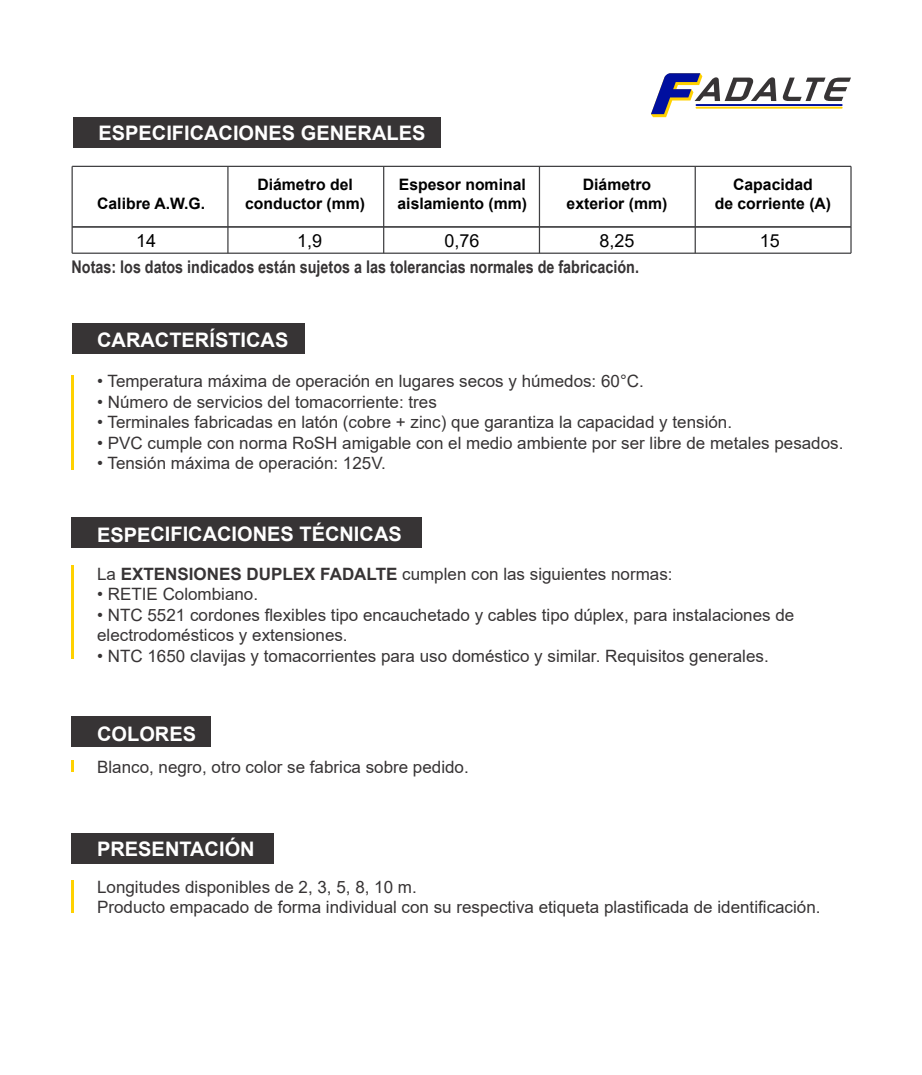
<style>
.page{position:relative;width:922px;height:1075px;background:#fff}
.page>*{position:absolute;margin:0;border:0;box-sizing:border-box;transform-origin:0 0}
.t1{font:700 20px "Arial";color:#fff}
.t2{font:18px "Arial";color:#000}
.t3{font:700 17.5px "Arial Narrow";color:#373435}
.t4{font:17px/20.5px "Arial";color:#373435}
.t5{font:700 15.75px/19px "Arial";color:#000;text-align:center}
.s1{font-weight:700}
</style>
<div class="page">
<svg style="left:782px;top:78px;width:68px;height:23px"></svg>
<svg style="left:651px;top:73px;width:125px;height:44px"></svg>
<hr style="left:696px;top:104px;width:145px;height:2px;background:#000f9f">
<hr style="left:696px;top:107px;width:145px;height:2px;background:#ffd100">
<hr style="left:71px;top:375px;width:2px;height:95px;background:#ffd100">
<hr style="left:71px;top:565px;width:2px;height:94px;background:#ffd100">
<hr style="left:71px;top:880px;width:2px;height:33px;background:#ffd100">
<svg style="left:71px;top:760px;width:2px;height:12px"></svg>
<div style="left:72px;top:323px;width:233px;height:31px;background:#373435"></div>
<div style="left:71px;top:517px;width:350px;height:30px;background:#373435"></div>
<div style="left:71px;top:716px;width:139px;height:31px;background:#373435"></div>
<div style="left:71px;top:833px;width:203px;height:31px;background:#373435"></div>
<hr style="left:72px;top:252px;width:778px;height:2px;background:#404042">
<hr style="left:71px;top:227px;width:2px;height:26px;background:#404042">
<svg style="left:694px;top:227px;width:1px;height:26px"></svg>
<hr style="left:538px;top:227px;width:2px;height:26px;background:#404042">
<svg style="left:383px;top:227px;width:1px;height:25px"></svg>
<svg style="left:227px;top:227px;width:1px;height:26px"></svg>
<svg style="left:850px;top:227px;width:1px;height:26px"></svg>
<hr style="left:72px;top:166px;width:778px;height:1px;background:#404042">
<hr style="left:72px;top:226px;width:778px;height:1px;background:#404042">
<hr style="left:71px;top:166px;width:2px;height:61px;background:#404042">
<hr style="left:694px;top:166px;width:1px;height:61px;background:#404042">
<hr style="left:538px;top:166px;width:2px;height:61px;background:#404042">
<hr style="left:383px;top:166px;width:1px;height:61px;background:#404042">
<hr style="left:227px;top:166px;width:1px;height:61px;background:#404042">
<hr style="left:850px;top:166px;width:1px;height:61px;background:#404042">
<div style="left:73px;top:117px;width:368px;height:31px;background:#373435"></div>
<p class="t1" style="left:98px;top:119px;width:328px">ESPECIFICACIONES GENERALES</p>
<p class="t5" style="left:97px;top:194px;width:109px">Calibre A.W.G.</p>
<p class="t5" style="left:245px;top:175px;width:121px">Diámetro del conductor (mm)</p>
<p class="t5" style="left:397px;top:175px;width:131px;text-align:left">Espesor nominal aislamiento (mm)</p>
<p class="t5" style="left:566px;top:175px;width:102px">Diámetro exterior (mm)</p>
<p class="t5" style="left:714px;top:175px;width:118px">Capacidad<br>de corriente (A)</p>
<p class="t2" style="left:136px;top:228px;width:21px">14</p>
<p class="t2" style="left:297px;top:228px;width:26px">1,9</p>
<p class="t2" style="left:444px;top:228px;width:36px">0,76</p>
<p class="t2" style="left:599px;top:228px;width:36px">8,25</p>
<p class="t2" style="left:759px;top:228px;width:21px">15</p>
<p class="t3" style="left:72px;top:254px;width:569px">Notas: los datos indicados están sujetos a las tolerancias normales de fabricación.</p>
<p class="t1" style="left:97px;top:325px;width:193px">CARACTERÍSTICAS</p>
<p class="t4" style="left:97px;top:371px;width:548px">• Temperatura máxima de operación en lugares secos y húmedos: 60°C.</p>
<p class="t4" style="left:97px;top:391px;width:341px">• Número de servicios del tomacorriente: tres</p>
<p class="t4" style="left:97px;top:412px;width:636px">• Terminales fabricadas en latón (cobre + zinc) que garantiza la capacidad y tensión.</p>
<p class="t4" style="left:97px;top:432px;width:747px">• PVC cumple con norma RoSH amigable con el medio ambiente por ser libre de metales pesados.</p>
<p class="t4" style="left:97px;top:453px;width:290px">• Tensión máxima de operación: 125V.</p>
<p class="t1" style="left:97px;top:520px;width:306px">ESPECIFICACIONES TÉCNICAS</p>
<p class="t4" style="left:97px;top:563px;width:577px">La <span class="s1">EXTENSIONES DUPLEX FADALTE</span> cumplen con las siguientes normas:</p>
<p class="t4" style="left:97px;top:584px;width:162px">• RETIE Colombiano.</p>
<p class="t4" style="left:97px;top:604px;width:698px">• NTC 5521 cordones flexibles tipo encauchetado y cables tipo dúplex, para instalaciones de electrodomésticos y extensiones.</p>
<p class="t4" style="left:97px;top:645px;width:673px">• NTC 1650 clavijas y tomacorrientes para uso doméstico y similar. Requisitos generales.</p>
<p class="t1" style="left:97px;top:719px;width:100px">COLORES</p>
<p class="t4" style="left:97px;top:756px;width:373px">Blanco, negro, otro color se fabrica sobre pedido.</p>
<p class="t1" style="left:97px;top:834px;width:159px">PRESENTACIÓN</p>
<p class="t4" style="left:97px;top:876px;width:724px">Longitudes disponibles de 2, 3, 5, 8, 10 m.<br>Producto empacado de forma individual con su respectiva etiqueta plastificada de identificación.</p>
</div>
